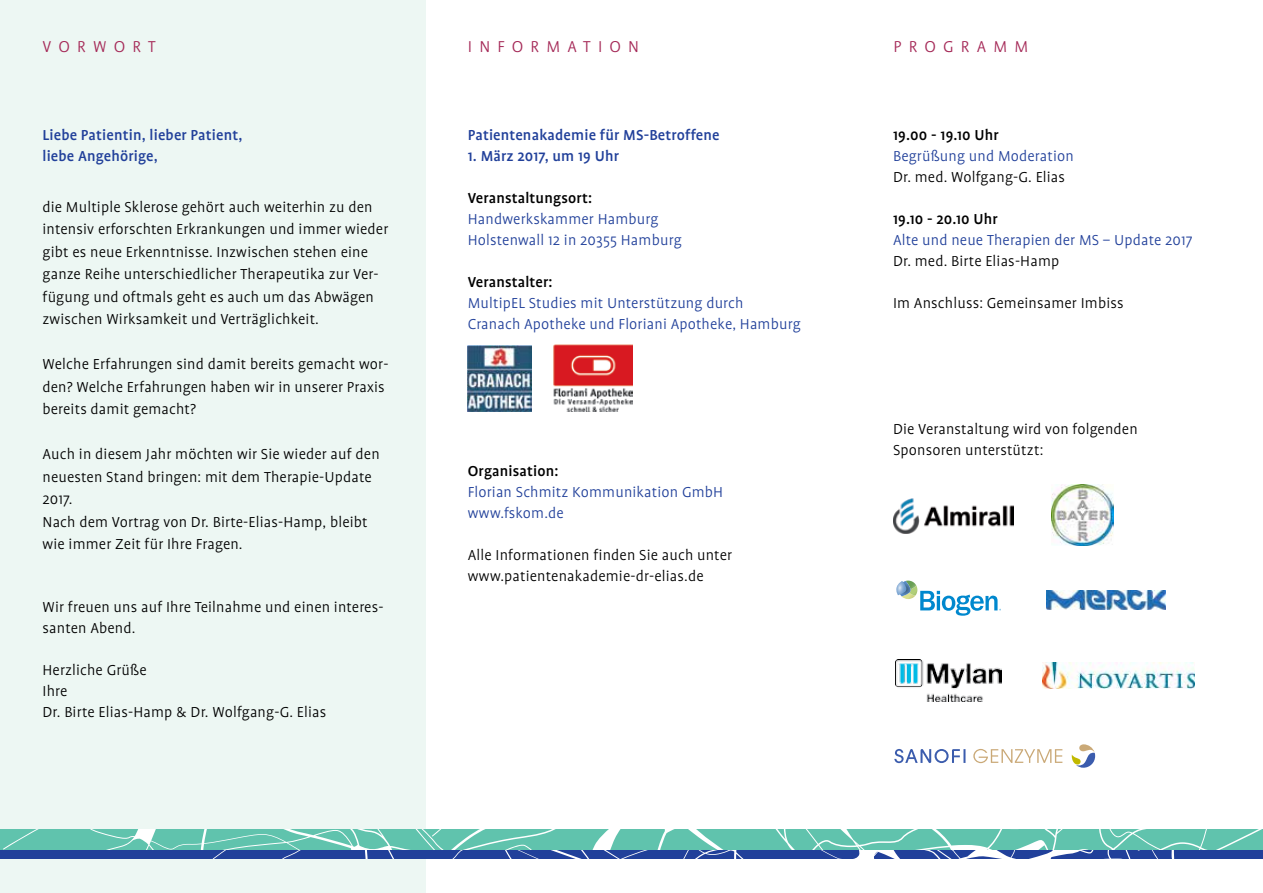
<style>
.page{position:relative;width:1263px;height:893px;background:#fff}
.page>*{position:absolute;margin:0;border:0;box-sizing:border-box;transform-origin:0 0}
.t1{font:300 18px "Profile";letter-spacing:.4em;color:#a52a58}
.t2{font:300 16.5px/22.5px "Profile";letter-spacing:.01em;color:#000}
.t3{font:300 16.5px/21px "Profile";letter-spacing:.01em;color:#21409a}
.t4{font:500 16.5px/21px "Profile";letter-spacing:.01em;color:#21409a}
.t5{font:500 16.5px "Profile";letter-spacing:.01em;color:#000}
</style>
<div class="page">
<div style="left:0;top:0;width:425px;height:893px;background:#edf7f3"></div>
<svg style="left:0;top:829px;width:1263px;height:30px;background:#60a6b0"></svg>
<img style="left:468px;top:346px;width:63px;height:65px">
<img style="left:553px;top:344px;width:79px;height:67px">
<img style="left:1052px;top:484px;width:61px;height:61px">
<img style="left:1042px;top:662px;width:152px;height:27px">
<img style="left:1047px;top:590px;width:118px;height:19px">
<img style="left:893px;top:499px;width:120px;height:35px">
<svg style="left:896px;top:581px;width:105px;height:35px"></svg>
<svg style="left:894px;top:749px;width:71px;height:14px"></svg>
<svg style="left:973px;top:749px;width:89px;height:14px"></svg>
<svg style="left:1072px;top:744px;width:23px;height:24px"></svg>
<img style="left:895px;top:659px;width:107px;height:43px">
<p class="t1" style="left:43px;top:38px;width:115px">VORWORT</p>
<p class="t1" style="left:468px;top:38px;width:173px">INFORMATION</p>
<p class="t1" style="left:893px;top:38px;width:136px">PROGRAMM</p>
<p class="t4" style="left:43px;top:125px;width:201px">Liebe Patientin, lieber Patient, liebe Angehörige,</p>
<p class="t2" style="left:43px;top:195px;width:347px">die Multiple Sklerose gehört auch weiterhin zu den intensiv erforschten Erkrankungen und immer wieder gibt es neue Erkenntnisse. Inzwischen stehen eine ganze Reihe unterschiedlicher Therapeutika zur Ver&shy;fügung und oftmals geht es auch um das Abwägen zwischen Wirksamkeit und Verträglichkeit.</p>
<p class="t2" style="left:43px;top:353px;width:347px">Welche Erfahrungen sind damit bereits gemacht wor&shy;den? Welche Erfahrungen haben wir in unserer Praxis bereits damit gemacht?</p>
<p class="t2" style="left:43px;top:443px;width:339px">Auch in diesem Jahr möchten wir Sie wieder auf den neuesten Stand bringen: mit dem Therapie-Update 2017.<br>Nach dem Vortrag von Dr. Birte-Elias-Hamp, bleibt wie immer Zeit für Ihre Fragen.</p>
<p class="t2" style="left:43px;top:597px;width:342px;line-height:21px">Wir freuen uns auf Ihre Teilnahme und einen interes&shy;santen Abend.</p>
<p class="t2" style="left:43px;top:660px;width:285px;line-height:21px">Herzliche Grüße<br>Ihre<br>Dr. Birte Elias-Hamp &amp; Dr. Wolfgang-G. Elias</p>
<p class="t4" style="left:468px;top:125px;width:253px">Patientenakademie für MS-Betroffene</p>
<p class="t4" style="left:468px;top:146px;width:153px">1. März 2017, um 19 Uhr</p>
<p class="t5" style="left:468px;top:190px;width:126px">Veranstaltungsort:</p>
<p class="t3" style="left:468px;top:209px;width:216px">Handwerkskammer Hamburg<br>Holstenwall 12 in 20355 Hamburg</p>
<p class="t5" style="left:468px;top:274px;width:86px">Veranstalter:</p>
<p class="t3" style="left:468px;top:293px;width:335px">MultipEL Studies mit Unterstützung durch<br>Cranach Apotheke und Floriani Apotheke, Hamburg</p>
<p class="t5" style="left:468px;top:463px;width:92px">Organisation:</p>
<p class="t3" style="left:468px;top:482px;width:257px">Florian Schmitz Kommunikation GmbH www.fskom.de</p>
<p class="t2" style="left:468px;top:545px;width:266px;line-height:21px">Alle Informationen finden Sie auch unter www.patientenakademie-dr-elias.de</p>
<p class="t5" style="left:893px;top:127px;width:107px">19.00 - 19.10 Uhr</p>
<p class="t3" style="left:893px;top:146px;width:182px">Begrüßung und Moderation</p>
<p class="t2" style="left:893px;top:166px;width:174px">Dr. med. Wolfgang-G. Elias</p>
<p class="t5" style="left:893px;top:211px;width:106px">19.10 - 20.10 Uhr</p>
<p class="t3" style="left:893px;top:230px;width:301px">Alte und neue Therapien der MS – Update 2017</p>
<p class="t2" style="left:893px;top:250px;width:168px">Dr. med. Birte Elias-Hamp</p>
<p class="t2" style="left:893px;top:292px;width:232px">Im Anschluss: Gemeinsamer Imbiss</p>
<p class="t2" style="left:893px;top:419px;width:246px;line-height:21px">Die Veranstaltung wird von folgenden<br>Sponsoren unterstützt:</p>
</div>
